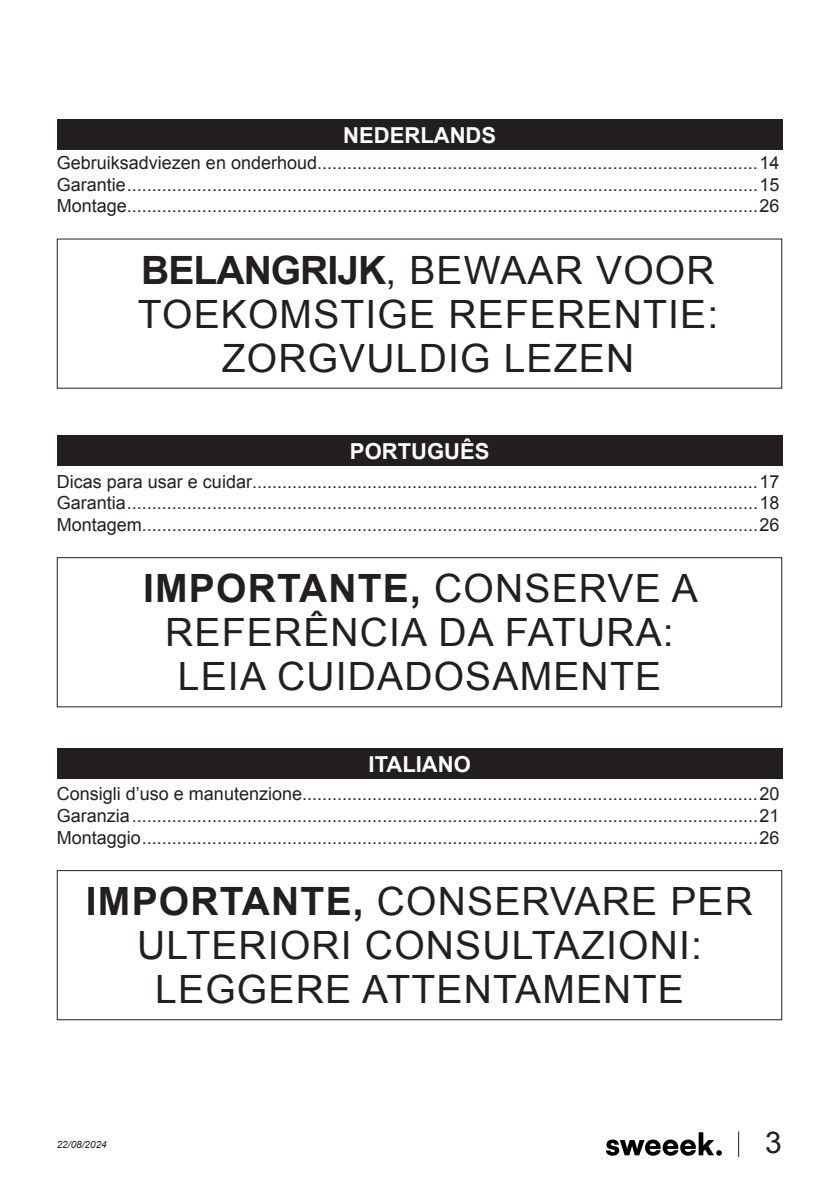
<style>
.page{position:relative;width:840px;height:1191px;background:#fff}
.page>*{position:absolute;margin:0;border:0;box-sizing:border-box;transform-origin:0 0}
.t1{font:39px/44px "Arial";letter-spacing:.03em;color:#231f20;text-align:center}
.t2{font:700 39px "Arial";letter-spacing:.03em;color:#231f20}
.t3{font:30px "Arial";color:#231f20}
.t4{font:700 22px "Arial";color:#fff}
.TITRE-TDM-9PT{font:18px "Arial";color:#231f20}
.t5{font:italic 10px "Arial";color:#231f20}
.s1{font-weight:700}
.s2{font-weight:400}
</style>
<div class="page">
<svg style="left:606px;top:1132px;width:115px;height:23px"></svg>
<div style="left:57px;top:119px;width:725px;height:31px;background:#231f20"></div>
<div style="left:57px;top:435px;width:725px;height:31px;background:#231f20"></div>
<div style="left:57px;top:557px;width:724px;height:150px;border:1px solid #231f20"></div>
<div style="left:57px;top:748px;width:725px;height:31px;background:#231f20"></div>
<div style="left:57px;top:870px;width:724px;height:150px;border:1px solid #231f20"></div>
<p class="t4" style="left:343px;top:120px;width:154px">NEDERLANDS</p>
<p class="TITRE-TDM-9PT" style="left:57px;top:151px;width:723px">Gebruiksadviezen en onderhoud........................................................................................14</p>
<p class="TITRE-TDM-9PT" style="left:57px;top:172px;width:723px">Garantie..............................................................................................................................15</p>
<p class="TITRE-TDM-9PT" style="left:57px;top:194px;width:723px">Montage..............................................................................................................................26</p>
<p class="t1" style="left:141px;top:248px;width:574px"><span class="s1">BELANGRIJK</span>, BEWAAR VOOR</p>
<p class="t1" style="left:138px;top:292px;width:581px">TOEKOMSTIGE REFERENTIE:<br>ZORGVULDIG LEZEN</p>
<p class="t4" style="left:350px;top:436px;width:141px">PORTUGUÊS</p>
<p class="TITRE-TDM-9PT" style="left:57px;top:469px;width:723px">Dicas para usar e cuidar.....................................................................................................17</p>
<p class="TITRE-TDM-9PT" style="left:57px;top:491px;width:723px">Garantia..............................................................................................................................18</p>
<p class="TITRE-TDM-9PT" style="left:57px;top:512px;width:723px">Montagem...........................................................................................................................26</p>
<p class="t2" style="left:143px;top:563px;width:556px">IMPORTANTE, <span class="s2">CONSERVE A</span></p>
<p class="t1" style="left:165px;top:611px;width:510px">REFERÊNCIA DA FATURA:</p>
<p class="t1" style="left:178px;top:655px;width:484px">LEIA CUIDADOSAMENTE</p>
<p class="t4" style="left:368px;top:749px;width:104px">ITALIANO</p>
<p class="TITRE-TDM-9PT" style="left:57px;top:782px;width:723px">Consigli d’uso e manutenzione...........................................................................................20</p>
<p class="TITRE-TDM-9PT" style="left:57px;top:804px;width:723px">Garanzia.............................................................................................................................21</p>
<p class="TITRE-TDM-9PT" style="left:57px;top:825px;width:723px">Montaggio...........................................................................................................................26</p>
<p class="t1" style="left:86px;top:880px;width:668px"><span class="s1">IMPORTANTE,</span> CONSERVARE PER<br>ULTERIORI CONSULTAZIONI:</p>
<p class="t1" style="left:155px;top:968px;width:529px">LEGGERE ATTENTAMENTE</p>
<p class="t5" style="left:57px;top:1137px;width:52px">22/08/2024</p>
<h2 class="t3" style="left:764px;top:1123px;width:18px">3</h2>
</div>
